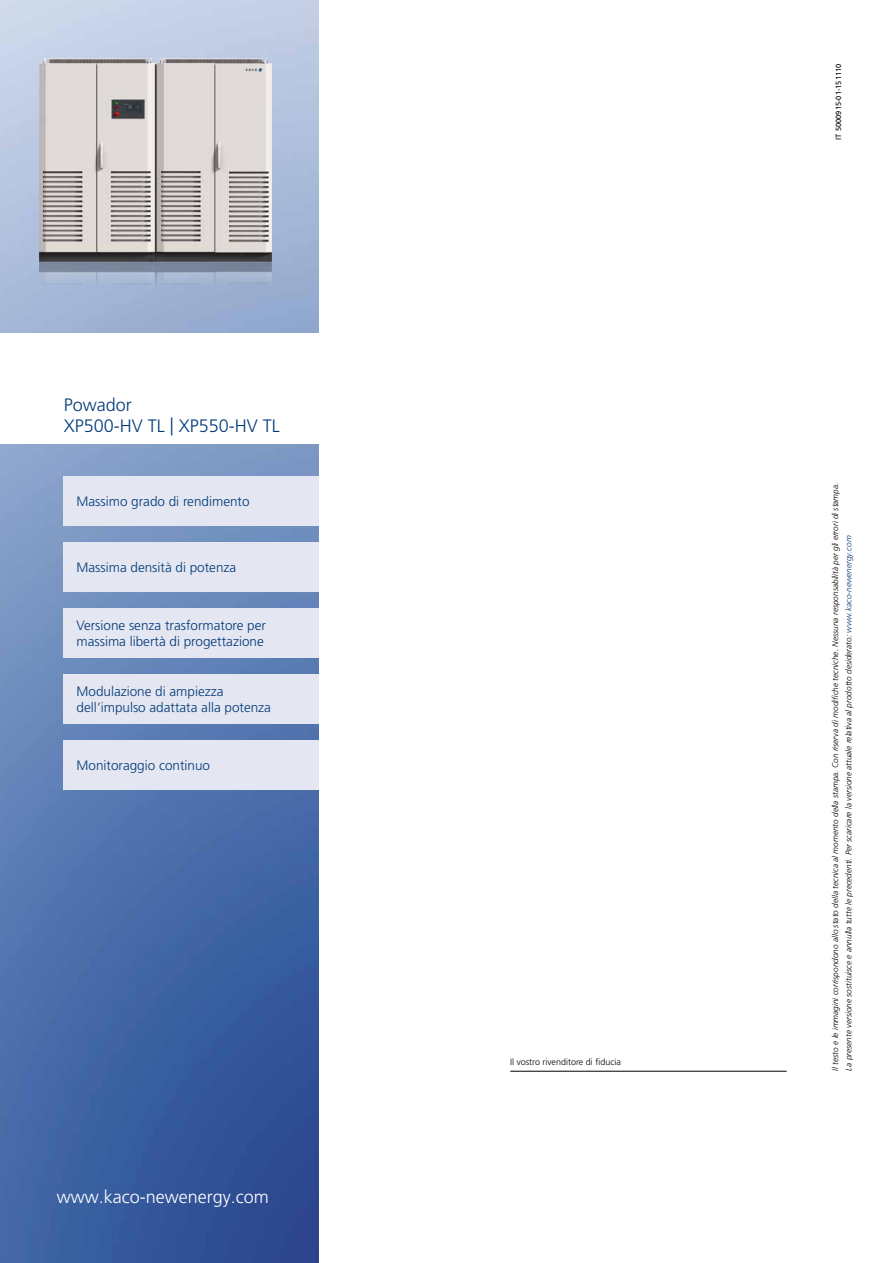
<style>
.page{position:relative;width:893px;height:1263px;background:#fff}
.page>*{position:absolute;margin:0;border:0;box-sizing:border-box;transform-origin:0 0}
.t1{font:300 18px/21.6px "Frutiger LT Pro";color:#003a78}
.t2{font:300 18px "Frutiger LT Pro";color:#fff}
.t3{font:300 13.5px/16.5px "Frutiger LT Pro";color:#003a78}
.t4{font:300 9px "Frutiger LT Pro";color:#000}
.t5{font:italic 300 8.25px/13.5px "Frutiger LT Pro";color:#000}
.t6{font:7.5px "Frutiger LT Pro";color:#000}
.s1{color:#003a78}
</style>
<div class="page">
<img style="left:0;top:0;width:319px;height:1263px">
<hr style="left:510px;top:1071px;width:277px;height:1px;background:#000">
<img style="left:39px;top:58px;width:233px;height:247px">
<div style="left:0;top:333px;width:319px;height:110px;background:#fff"></div>
<div style="left:64px;top:608px;width:255px;height:50px;background:#e4e6f1"></div>
<div style="left:64px;top:674px;width:255px;height:50px;background:#e4e6f1"></div>
<div style="left:64px;top:740px;width:255px;height:50px;background:#e4e6f1"></div>
<div style="left:64px;top:476px;width:255px;height:50px;background:#e4e6f1"></div>
<div style="left:64px;top:542px;width:255px;height:50px;background:#e4e6f1"></div>
<h1 class="t1" style="left:64px;top:394px;width:218px">Powador<br>XP500-HV TL | XP550-HV TL</h1>
<h2 class="t3" style="left:77px;top:493px;width:175px">Massimo grado di rendimento</h2>
<h2 class="t3" style="left:77px;top:559px;width:161px">Massima densità di potenza</h2>
<h2 class="t3" style="left:77px;top:617px;width:191px">Versione senza trasformatore per massima libertà di progettazione</h2>
<h2 class="t3" style="left:77px;top:683px;width:196px">Modulazione di ampiezza dell’impulso adattata alla potenza</h2>
<h2 class="t3" style="left:77px;top:757px;width:135px">Monitoraggio continuo</h2>
<h1 class="t2" style="left:57px;top:1186px;width:214px">www.kaco-newenergy.com</h1>
<p class="t4" style="left:510px;top:1056px;width:112px">Il vostro rivenditore di fiducia</p>
<p class="t6" style="left:834px;top:140px;width:77px;rotate:-90deg">IT 5000915-01-151110</p>
<p class="t5" style="left:829px;top:1070px;width:589px;rotate:-90deg">Il testo e le immagini corrispondono allo stato della tecnica al momento della stampa. Con riserva di modifiche tecniche. Nessuna responsabilità per gli errori di stampa.<br>La presente versione sostituisce e annulla tutte le precedenti. Per scaricare la versione attuale relativa al prodotto desiderato: <span class="s1">www.kaco-newenergy.com</span></p>
</div>
